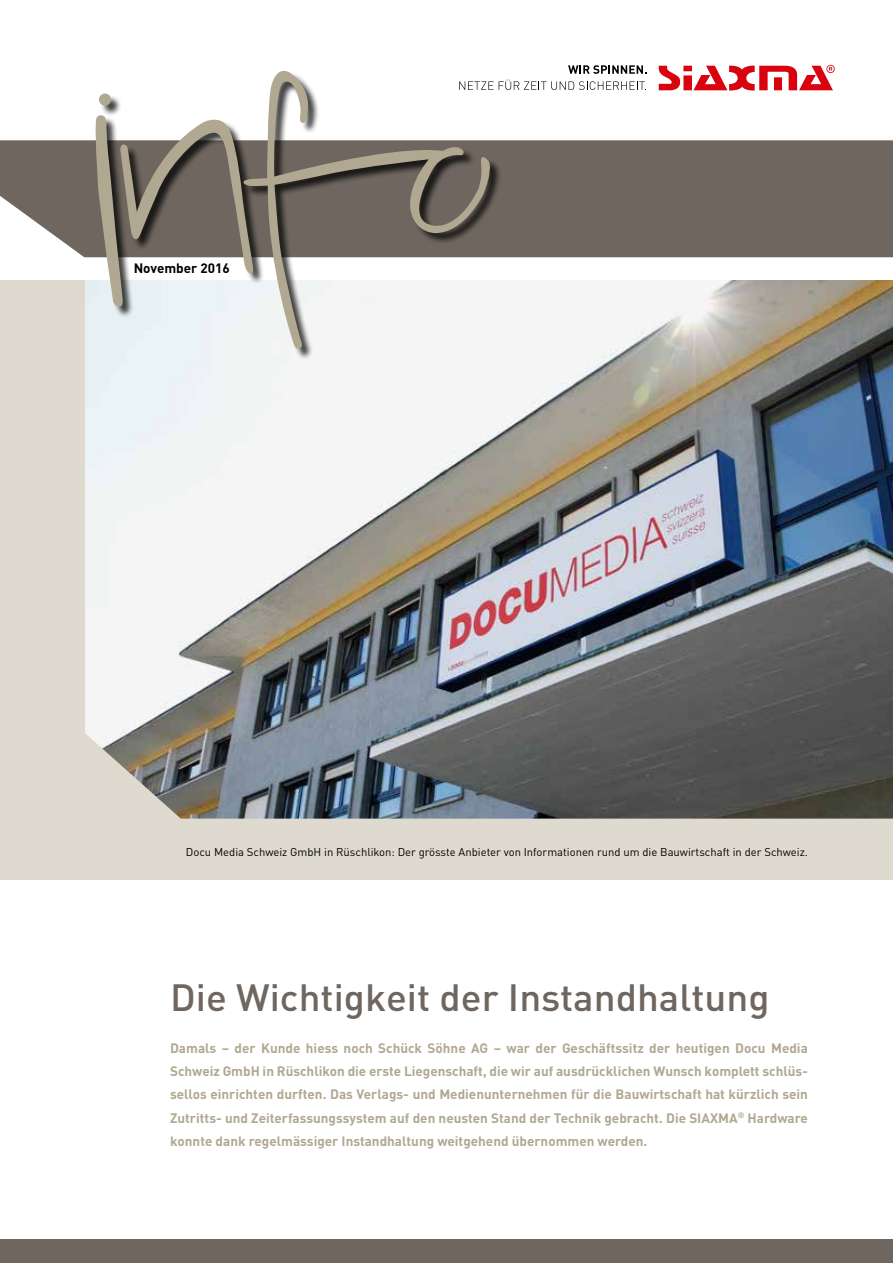
<style>
.page{position:relative;width:893px;height:1263px;background:#fff}
.page>*{position:absolute;margin:0;border:0;box-sizing:border-box;transform-origin:0 0}
.t1{font:500 37.5px "DIN Pro";color:#6e665f}
.t2{font:700 13.5px/23.4px "DIN Pro";color:#b0a891;text-align:justify}
.t3{font:700 13.5px "DIN Pro";color:#000}
.t4{font:11.25px "DIN Pro";color:#000}
</style>
<div class="page">
<div style="left:0;top:281px;width:893px;height:599px;background:#dfdad0"></div>
<div style="left:0;top:140px;width:893px;height:117px;background:#6e665f"></div>
<div style="left:0;top:1239px;width:893px;height:24px;background:#6e665f"></div>
<img style="left:85px;top:280px;width:808px;height:539px">
<div style="left:96px;top:72px;width:406px;height:288px;background:#000;opacity:.75"></div>
<div style="left:99px;top:94px;width:12px;height:12px;background:#b0a891;border-radius:50%"></div>
<svg style="left:95px;top:112px;width:146px;height:195px"></svg>
<svg style="left:241px;top:70px;width:251px;height:281px"></svg>
<svg style="left:659px;top:65px;width:176px;height:26px"></svg>
<svg style="left:568px;top:65px;width:79px;height:9px"></svg>
<svg style="left:459px;top:81px;width:34px;height:9px"></svg>
<svg style="left:499px;top:80px;width:147px;height:10px"></svg>
<p class="t3" style="left:134px;top:259px;width:98px">November 2016</p>
<p class="t4" style="left:186px;top:844px;width:623px">Docu Media Schweiz GmbH in Rüschlikon: Der grösste Anbieter von Informationen rund um die Bauwirtschaft in der Schweiz.</p>
<h1 class="t1" style="left:170px;top:972px;width:601px">Die Wichtigkeit der Instandhaltung</h1>
<p class="t2" style="left:170px;top:1035px;width:639px">Damals – der Kunde hiess noch Schück Söhne AG – war der Geschäftssitz der heutigen Docu Media Schweiz GmbH in Rüschlikon die erste Liegenschaft, die wir auf ausdrücklichen Wunsch komplett schlüs&shy;sellos einrichten durften. Das Verlags- und Medienunternehmen für die Bauwirtschaft hat kürzlich sein Zutritts- und Zeiterfassungssystem auf den neusten Stand der Technik gebracht. Die SIAXMA<sup>®</sup> Hardware konnte dank regelmässiger Instandhaltung weitgehend übernommen werden.</p>
</div>
